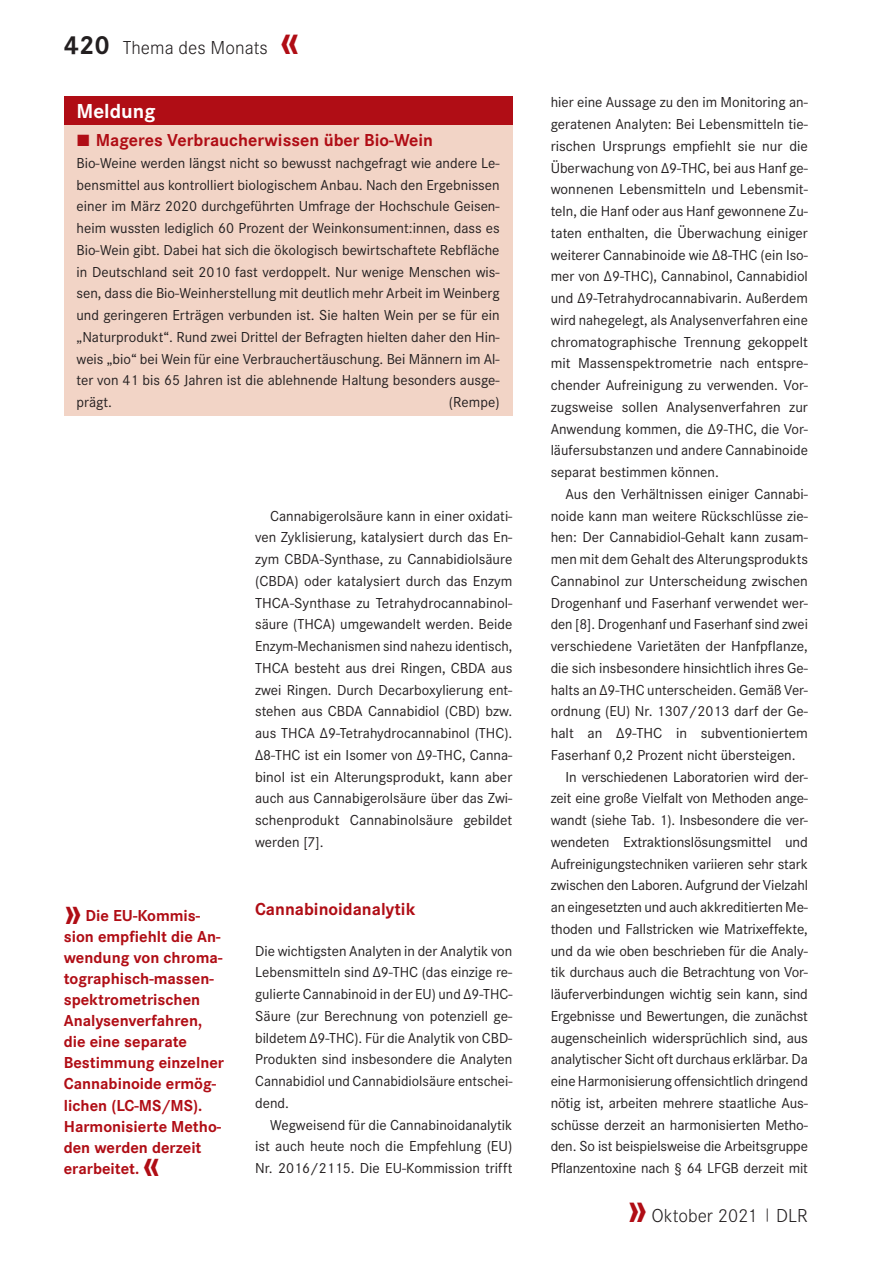
<style>
.page{position:relative;width:893px;height:1263px;background:#fff}
.page>*{position:absolute;margin:0;border:0;box-sizing:border-box;transform-origin:0 0}
.t1{font:700 21px "Corporate S";color:#fff}
.t2{font:300 19.5px "Corporate S";color:#231f20}
.t3{font:700 18px "Corporate S";color:#b00d15}
.t4{font:700 16.5px/21px "Corporate S";color:#b00d15}
.t5{font:15px/21.8px "Corporate S";letter-spacing:-.01em;color:#231f20;text-align:justify}
.s1{font-weight:700;font-size:27px}
.s2{font-weight:700;font-size:40.5px;color:#b00d15}
.s3{font-size:36px}
.s4{font-size:15.75px}
</style>
<div class="page">
<div style="left:64px;top:96px;width:448px;height:29px;background:#b00d15"></div>
<div style="left:64px;top:125px;width:448px;height:291px;background:#f2d4c6"></div>
<h2 class="t2" style="left:64px;top:33px;width:238px"><span class="s1">420</span> Thema des Monats <span class="s2">«</span></h2>
<h1 class="t1" style="left:77px;top:94px;width:81px">Meldung</h1>
<p class="t3" style="left:96px;top:126px;width:339px">Mageres Verbraucherwissen über Bio-Wein</p>
<p class="t5" style="left:77px;top:151px;width:425px">Bio-Weine werden längst nicht so bewusst nachgefragt wie andere Le&shy;bensmittel aus kontrolliert biologischem Anbau. Nach den Ergebnissen einer im März 2020 durchgeführten Umfrage der Hochschule Geisen&shy;heim wussten lediglich 60 Prozent der Weinkonsument:innen, dass es Bio-Wein gibt. Dabei hat sich die ökologisch bewirtschaftete Rebfläche in Deutschland seit 2010 fast verdoppelt. Nur wenige Menschen wis&shy;sen, dass die Bio-Weinherstellung mit deutlich mehr Arbeit im Weinberg und geringeren Erträgen verbunden ist. Sie halten Wein per se für ein „Naturprodukt“. Rund zwei Drittel der Befragten hielten daher den Hin&shy;weis „bio“ bei Wein für eine Verbrauchertäuschung. Bei Männern im Al&shy;ter von 41 bis 65 Jahren ist die ablehnende Haltung besonders ausge&shy;prägt.</p>
<p class="t5" style="left:449px;top:390px;width:52px">(Rempe)</p>
<p class="t4" style="left:64px;top:904px;width:162px"><span class="s3">»</span> Die EU-Kommis&shy;sion empfiehlt die An&shy;wendung von chroma&shy;tographisch-massen&shy;spektrometrischen<br>Analysenverfahren, die eine separate<br>Bestimmung einzelner<br>Cannabinoide ermög&shy;lichen (LC-MS/MS).<br>Harmonisierte Metho&shy;den werden derzeit erarbeitet. <span class="s3">«</span></p>
<p class="t5" style="left:255px;top:504px;width:259px;text-indent:15px">Cannabigerolsäure kann in einer oxidati&shy;ven Zyklisierung, katalysiert durch das En&shy;zym CBDA-Synthase, zu Cannabidiolsäure (CBDA) oder katalysiert durch das Enzym THCA-Synthase zu Tetrahydrocannabinol&shy;säure (THCA) umgewandelt werden. Beide Enzym-Mechanismen sind nahezu identisch, THCA besteht aus drei Ringen, CBDA aus zwei Ringen. Durch Decarboxylierung ent&shy;stehen aus CBDA Cannabidiol (CBD) bzw. aus THCA Δ9-Tetrahydrocannabinol (THC).<br>Δ8-THC ist ein Isomer von Δ9-THC, Canna&shy;binol ist ein Alterungsprodukt, kann aber auch aus Cannabigerolsäure über das Zwi&shy;schenprodukt Cannabinolsäure gebildet werden [7].</p>
<p class="t3" style="left:255px;top:895px;width:162px">Cannabinoidanalytik</p>
<p class="t5" style="left:255px;top:939px;width:259px">Die wichtigsten Analyten in der Analytik von Lebensmitteln sind Δ9-THC (das einzige re&shy;gulierte Cannabinoid in der EU) und Δ9-THC-Säure (zur Berechnung von potenziell ge&shy;bildetem Δ9-THC). Für die Analytik von CBD-Produkten sind insbesondere die Analyten Cannabidiol und Cannabidiolsäure entschei&shy;dend.</p>
<p class="t5" style="left:255px;top:1113px;width:259px;text-indent:15px">Wegweisend für die Cannabinoidanalytik ist auch heute noch die Empfehlung (EU)<br>Nr. 2016/2115. Die EU-Kommission trifft</p>
<p class="t5" style="left:551px;top:90px;width:259px">hier eine Aussage zu den im Monitoring an&shy;geratenen Analyten: Bei Lebensmitteln tie&shy;rischen Ursprungs empfiehlt sie nur die Überwachung von Δ9-THC, bei aus Hanf ge&shy;wonnenen Lebensmitteln und Lebensmit&shy;teln, die Hanf oder aus Hanf gewonnene Zu&shy;taten enthalten, die Überwachung einiger weiterer Cannabinoide wie Δ8-THC (ein Iso&shy;mer von Δ9-THC), Cannabinol, Cannabidiol und Δ9-Tetrahydrocannabivarin. Außerdem wird nahegelegt, als Analysenverfahren eine chromatographische Trennung gekoppelt mit Massenspektrometrie nach entspre&shy;chender Aufreinigung zu verwenden. Vor&shy;zugsweise sollen Analysenverfahren zur Anwendung kommen, die Δ9-THC, die Vor&shy;läufersubstanzen und andere Cannabinoide separat bestimmen können.</p>
<p class="t5" style="left:566px;top:482px;width:244px">Aus den Verhältnissen einiger Cannabi-</p>
<p class="t5" style="left:551px;top:504px;width:259px">noide kann man weitere Rückschlüsse zie-</p>
<p class="t5" style="left:551px;top:525px;width:259px">hen: Der Cannabidiol-Gehalt kann zusam-</p>
<p class="t5" style="left:551px;top:547px;width:259px">men mit dem Gehalt des Alterungsprodukts</p>
<p class="t5" style="left:551px;top:569px;width:259px">Cannabinol zur Unterscheidung zwischen</p>
<p class="t5" style="left:551px;top:591px;width:259px">Drogenhanf und Faserhanf verwendet wer-</p>
<p class="t5" style="left:551px;top:612px;width:259px">den [8]. Drogenhanf und Faserhanf sind zwei</p>
<p class="t5" style="left:551px;top:634px;width:259px">verschiedene Varietäten der Hanfpflanze,</p>
<p class="t5" style="left:551px;top:656px;width:259px">die sich insbesondere hinsichtlich ihres Ge-</p>
<p class="t5" style="left:551px;top:678px;width:259px">halts an Δ9-THC unterscheiden. Gemäß Ver-</p>
<p class="t5" style="left:551px;top:699px;width:259px">ordnung (EU) Nr. 1307/2013 darf der Ge-</p>
<p class="t5" style="left:551px;top:721px;width:259px">halt an Δ9-THC in subventioniertem</p>
<p class="t5" style="left:551px;top:743px;width:246px">Faserhanf 0,2 Prozent nicht übersteigen.</p>
<p class="t5" style="left:566px;top:765px;width:244px">In verschiedenen Laboratorien wird der-</p>
<p class="t5" style="left:551px;top:786px;width:259px">zeit eine große Vielfalt von Methoden ange-</p>
<p class="t5" style="left:551px;top:808px;width:259px">wandt (siehe Tab. 1). Insbesondere die ver-</p>
<p class="t5" style="left:551px;top:830px;width:259px">wendeten Extraktionslösungsmittel und</p>
<p class="t5" style="left:551px;top:852px;width:259px">Aufreinigungstechniken variieren sehr stark</p>
<p class="t5" style="left:551px;top:873px;width:259px">zwischen den Laboren. Aufgrund der Vielzahl</p>
<p class="t5" style="left:551px;top:895px;width:259px">an eingesetzten und auch akkreditierten Me-</p>
<p class="t5" style="left:551px;top:917px;width:259px">thoden und Fallstricken wie Matrixeffekte,</p>
<p class="t5" style="left:551px;top:939px;width:259px">und da wie oben beschrieben für die Analy-</p>
<p class="t5" style="left:551px;top:960px;width:259px">tik durchaus auch die Betrachtung von Vor-</p>
<p class="t5" style="left:551px;top:982px;width:259px">läuferverbindungen wichtig sein kann, sind</p>
<p class="t5" style="left:551px;top:1004px;width:259px">Ergebnisse und Bewertungen, die zunächst</p>
<p class="t5" style="left:551px;top:1026px;width:259px">augenscheinlich widersprüchlich sind, aus</p>
<p class="t5" style="left:551px;top:1047px;width:259px">analytischer Sicht oft durchaus erklärbar. Da</p>
<p class="t5" style="left:551px;top:1069px;width:259px">eine Harmonisierung offensichtlich dringend</p>
<p class="t5" style="left:551px;top:1091px;width:259px">nötig ist, arbeiten mehrere staatliche Aus-</p>
<p class="t5" style="left:551px;top:1113px;width:259px">schüsse derzeit an harmonisierten Metho-</p>
<p class="t5" style="left:551px;top:1134px;width:259px">den. So ist beispielsweise die Arbeitsgruppe</p>
<p class="t5" style="left:551px;top:1156px;width:259px">Pflanzentoxine nach § 64 LFGB derzeit mit</p>
<h2 class="t2" style="left:627px;top:1201px;width:182px"><span class="s2">»</span> Oktober 2021 <span class="s4">|</span> DLR</h2>
</div>
